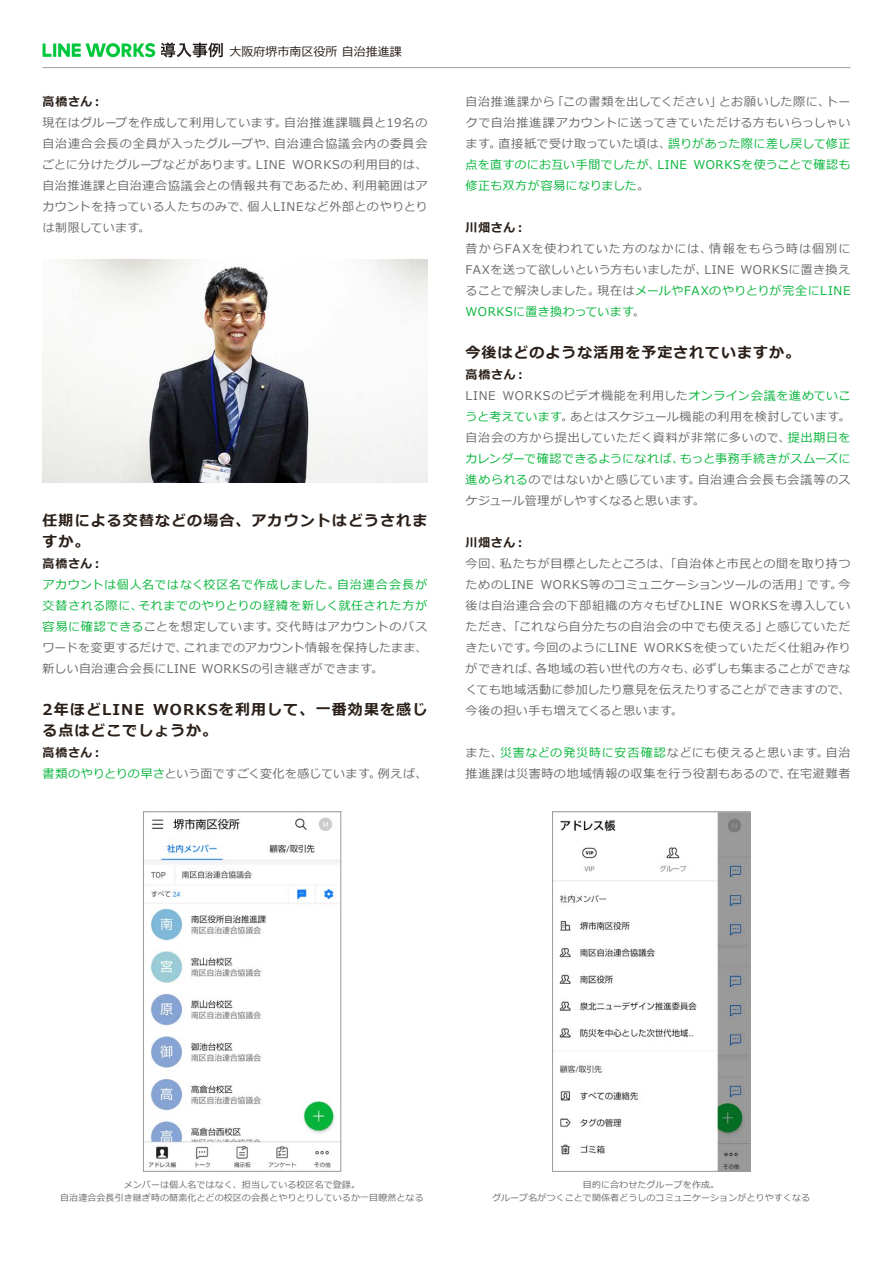
<style>
.page{position:relative;width:893px;height:1263px;background:#fff}
.page>*{position:absolute;margin:0;border:0;box-sizing:border-box;transform-origin:0 0}
.t1{font:700 15px/21px "Meiryo";letter-spacing:.07em;color:#2b2019}
.t2{font:12px/21px "Meiryo";letter-spacing:.04em;color:#6a6a6a}
.t3{font:12px/21px "Meiryo";letter-spacing:.035em;color:#07b53b}
.t4{font:12px/21px "Meiryo";letter-spacing:.015em;color:#6a6a6a}
.t5{font:12px "Meiryo";letter-spacing:.065em;color:#6a6a6a}
.t6{font:12px "Meiryo";letter-spacing:.055em;color:#07b53b}
.t7{font:12px "Meiryo";letter-spacing:.02em;color:#6a6a6a}
.t8{font:700 12px "Meiryo";letter-spacing:.065em;color:#2b2019}
.t9{font:12px "Meiryo";letter-spacing:.06em;color:#6a6a6a}
.t10{font:12px "Meiryo";letter-spacing:.085em;color:#6a6a6a}
.t11{font:12px "Meiryo";letter-spacing:.01em;color:#07b53b}
.t12{font:12px "Meiryo";color:#2b2019}
.t13{font:12px "Meiryo";letter-spacing:.01em;color:#6a6a6a}
.t14{font:12px "Meiryo";letter-spacing:.075em;color:#6a6a6a}
.t15{font:12px "Meiryo";letter-spacing:.085em;color:#07b53b}
.t16{font:9px/13.5px "Meiryo";letter-spacing:.01em;color:#6b6b6b;text-align:center}
.s1{color:#07b53b}
.s2{color:#6a6a6a}
.s3{font-weight:700;color:#2b2019}
</style>
<div class="page">
<hr style="left:43px;top:67px;width:807px;height:1px;background:#9e9e9e">
<svg style="left:161px;top:43px;width:62px;height:14px"></svg>
<svg style="left:43px;top:43px;width:112px;height:14px"></svg>
<img style="left:43px;top:259px;width:384px;height:224px">
<img style="left:145px;top:817px;width:194px;height:351px">
<div style="left:143px;top:811px;width:198px;height:360px;border:1px solid #9d9c9c"></div>
<img style="left:554px;top:813px;width:194px;height:356px">
<div style="left:552px;top:811px;width:198px;height:360px;border:1px solid #9d9c9c"></div>
<p class="t8" style="left:43px;top:93px;width:62px">高橋さん：</p>
<p class="t12" style="left:230px;top:43px;width:174px">大阪府堺市南区役所自治推進課</p>
<p class="t2" style="left:274px;top:113px;width:155px;text-indent:-232px">現在はグループを作成して利用しています。<br>自治連合協議会内の委員会</p>
<p class="t5" style="left:284px;top:115px;width:145px">自治推進課職員と19名の</p>
<p class="t5" style="left:43px;top:136px;width:236px">自治連合会長の全員が入ったグループや、</p>
<p class="t2" style="left:43px;top:155px;width:217px">ごとに分けたグループなどがあります。</p>
<p class="t2" style="left:292px;top:155px;width:137px">WORKSの利用目的は、</p>
<p class="t2" style="left:256px;top:155px;width:31px">LINE</p>
<p class="t2" style="left:248px;top:176px;width:181px;text-indent:-205px">自治推進課と自治連合協議会との情報共有であるため、<br>個人LINEなど外部とのやりとり</p>
<p class="t2" style="left:352px;top:176px;width:76px">利用範囲はア</p>
<p class="t2" style="left:43px;top:197px;width:210px">カウントを持っている人たちのみで、は制限しています。</p>
<p class="t1" style="left:43px;top:511px;width:386px">任期による交替などの場合、アカウントはどうされますか。</p>
<p class="t8" style="left:43px;top:555px;width:62px">高橋さん：</p>
<p class="t15" style="left:337px;top:577px;width:92px">自治連合会長が</p>
<p class="t3" style="left:138px;top:575px;width:290px;text-indent:-96px">アカウントは個人名ではなく校区名で作成しました。<br>それまでのやりとりの経緯を新しく就任された方が</p>
<p class="t6" style="left:43px;top:598px;width:102px">交替される際に、</p>
<p class="t2" style="left:276px;top:617px;width:153px">交代時はアカウントのパス</p>
<p class="t2" style="left:184px;top:617px;width:245px;text-indent:-141px"><span class="s1">容易に確認できる</span>ことを想定しています。<br>これまでのアカウント情報を保持したまま、</p>
<p class="t2" style="left:43px;top:638px;width:342px">ワードを変更するだけで、<br>新しい自治連合会長にLINE WORKSの引き継ぎができます。</p>
<p class="t1" style="left:153px;top:700px;width:276px">WORKSを利用して、一番効果を感じ</p>
<p class="t1" style="left:43px;top:700px;width:176px">2年ほどLINE<br>る点はどこでしょうか。</p>
<p class="t8" style="left:43px;top:744px;width:62px">高橋さん：</p>
<p class="t2" style="left:378px;top:764px;width:51px">例えば、</p>
<p class="t7" style="left:43px;top:766px;width:340px"><span class="s1">書類のやりとりの早さ</span>という面ですごく変化を感じています。</p>
<p class="t2" style="left:552px;top:92px;width:171px">「この書類を出してください」</p>
<p class="t2" style="left:466px;top:92px;width:386px">自治推進課から<br>クで自治推進課アカウントに送ってきていただける方もいらっしゃい</p>
<p class="t11" style="left:668px;top:136px;width:184px">誤りがあった際に差し戻して修正</p>
<p class="t2" style="left:719px;top:92px;width:113px">とお願いした際に、</p>
<p class="t2" style="left:826px;top:92px;width:26px">トー</p>
<p class="t2" style="left:498px;top:134px;width:174px">直接紙で受け取っていた頃は、</p>
<p class="t2" style="left:466px;top:134px;width:37px">ます。</p>
<p class="t3" style="left:466px;top:155px;width:196px">点を直すのにお互い手間でしたが、修正も双方が容易になりました<span class="s2">。</span></p>
<p class="t8" style="left:466px;top:219px;width:62px">川畑さん：</p>
<p class="t3" style="left:693px;top:155px;width:159px">WORKSを使うことで確認も</p>
<p class="t3" style="left:657px;top:155px;width:31px">LINE</p>
<p class="t10" style="left:466px;top:241px;width:248px">昔からFAXを使われていた方のなかには、</p>
<p class="t14" style="left:709px;top:241px;width:143px">情報をもらう時は個別に</p>
<p class="t2" style="left:597px;top:260px;width:255px;text-indent:-132px">FAXを送って欲しいという方もいましたが、<br>現在は<span class="s1">メールやFAXのやりとりが完全にLINE</span></p>
<p class="t2" style="left:741px;top:260px;width:111px">WORKSに置き換え</p>
<p class="t2" style="left:704px;top:260px;width:31px">LINE</p>
<p class="t3" style="left:466px;top:281px;width:181px"><span class="s2">ることで解決しました。<br></span>WORKSに置き換わっています<span class="s2">。</span></p>
<p class="t1" style="left:466px;top:343px;width:336px">今後はどのような活用を予定されていますか。</p>
<p class="t2" style="left:502px;top:365px;width:349px;text-indent:-37px"><span class="s3">高橋さん：<br></span>WORKSのビデオ機能を利用した<span class="s1">オンライン会議を進めていこ</span></p>
<p class="t2" style="left:466px;top:386px;width:32px">LINE</p>
<p class="t3" style="left:466px;top:407px;width:109px">うと考えています<span class="s2">。</span></p>
<p class="t2" style="left:570px;top:407px;width:282px">あとはスケジュール機能の利用を検討しています。</p>
<p class="t2" style="left:466px;top:428px;width:326px">自治会の方から提出していただく資料が非常に多いので、</p>
<p class="t3" style="left:680px;top:449px;width:172px">もっと事務手続きがスムーズに</p>
<p class="t3" style="left:788px;top:428px;width:64px">提出期日を</p>
<p class="t3" style="left:466px;top:449px;width:220px">カレンダーで確認できるようになれば、</p>
<p class="t5" style="left:698px;top:472px;width:154px">自治連合会長も会議等のス</p>
<p class="t2" style="left:466px;top:470px;width:241px"><span class="s1">進められる</span>のではないかと感じています。ケジュール管理がしやすくなると思います。</p>
<p class="t8" style="left:466px;top:534px;width:62px">川畑さん：</p>
<p class="t2" style="left:500px;top:554px;width:352px">私たちが目標としたところは、「自治体と市民との間を取り持つ</p>
<p class="t2" style="left:466px;top:554px;width:39px">今回、</p>
<p class="t2" style="left:838px;top:575px;width:13px">今</p>
<p class="t2" style="left:540px;top:575px;width:270px">WORKS等のコミュニケーションツールの活用」</p>
<p class="t2" style="left:466px;top:575px;width:70px">ためのLINE</p>
<p class="t2" style="left:807px;top:575px;width:37px">です。</p>
<p class="t9" style="left:466px;top:598px;width:259px">後は自治連合会の下部組織の方々もぜひLINE</p>
<p class="t2" style="left:730px;top:596px;width:122px">WORKSを導入してい</p>
<p class="t2" style="left:644px;top:617px;width:208px;text-indent:-178px">ただき、「これなら自分たちの自治会の中でも使える」<br>WORKSを使っていただく仕組み作り</p>
<p class="t2" style="left:765px;top:617px;width:87px">と感じていただ</p>
<p class="t2" style="left:533px;top:638px;width:105px">今回のようにLINE</p>
<p class="t2" style="left:466px;top:638px;width:73px">きたいです。</p>
<p class="t13" style="left:693px;top:661px;width:159px">必ずしも集まることができな</p>
<p class="t4" style="left:466px;top:659px;width:386px">ができれば、<br>くても地域活動に参加したり意見を伝えたりすることができますので、今後の担い手も増えてくると思います。</p>
<p class="t2" style="left:826px;top:743px;width:26px">自治</p>
<p class="t2" style="left:536px;top:659px;width:162px">各地域の若い世代の方々も、</p>
<p class="t6" style="left:500px;top:745px;width:330px">災害などの発災時に安否確認<span class="s2">などにも使えると思います。</span></p>
<p class="t2" style="left:466px;top:743px;width:39px">また、</p>
<p class="t2" style="left:787px;top:764px;width:65px">在宅避難者</p>
<p class="t2" style="left:466px;top:764px;width:327px">推進課は災害時の地域情報の収集を行う役割もあるので、</p>
<p class="t16" style="left:60px;top:1178px;width:365px">メンバーは個人名ではなく、担当している校区名で登録。<br>自治連合会長引き継ぎ時の簡素化とどの校区の会長とやりとりしているか一目瞭然となる</p>
<p class="t16" style="left:492px;top:1178px;width:320px">目的に合わせたグループを作成。<br>グループ名がつくことで関係者どうしのコミュニケーションがとりやすくなる</p>
</div>
